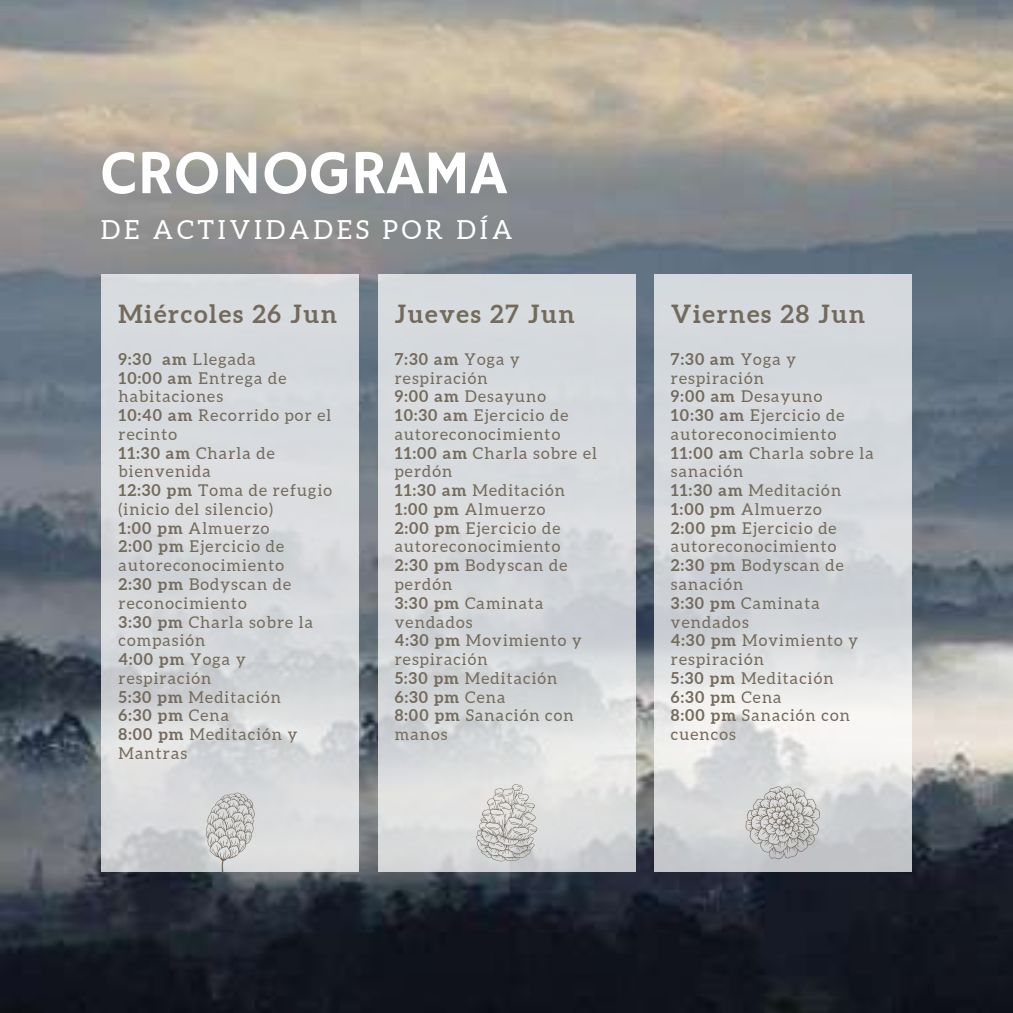
<style>
.page{position:relative;width:1013px;height:1013px;background:#fff}
.page>*{position:absolute;margin:0;border:0;box-sizing:border-box;transform-origin:0 0}
.t1{font:62.5px "Hammersmith One";color:#fff}
.t2{font:26.25px "Aleo";letter-spacing:.145em;color:#fff}
.t3{font:700 25px "Aleo";letter-spacing:.07em;color:#746a5b}
.t4{font:16.25px/18.8px "Aleo";letter-spacing:.07em;color:#746a5b}
.s1{font-weight:700}
</style>
<div class="page">
<img style="left:0;top:0;width:1012px;height:1012px">
<svg style="left:101px;top:274px;width:258px;height:598px;background:#d6d9db"></svg>
<svg style="left:377px;top:274px;width:258px;height:598px;background:#d6d9db"></svg>
<svg style="left:654px;top:274px;width:257px;height:598px;background:#d7dadc"></svg>
<svg style="left:475px;top:784px;width:62px;height:77px;background:#cbcac7"></svg>
<svg style="left:745px;top:786px;width:74px;height:73px;background:#c0bfbd"></svg>
<svg style="left:206px;top:792px;width:48px;height:81px;background:#c6c5c4"></svg>
<h1 class="t1" style="left:101px;top:137px;width:407px">CRONOGRAMA</h1>
<h2 class="t2" style="left:101px;top:215px;width:413px">DE ACTIVIDADES POR DÍA</h2>
<h3 class="t3" style="left:118px;top:299px;width:220px">Miércoles 26 Jun</h3>
<h3 class="t3" style="left:395px;top:299px;width:181px">Jueves 27 Jun</h3>
<h3 class="t3" style="left:671px;top:299px;width:195px">Viernes 28 Jun</h3>
<p class="t4" style="left:118px;top:350px;width:215px"><span class="s1">9:30 am</span> Llegada<br><span class="s1">10:00 am</span> Entrega de habitaciones<br><span class="s1">10:40 am</span> Recorrido por el recinto<br><span class="s1">11:30 am</span> Charla de bienvenida<br><span class="s1">12:30 pm</span> Toma de refugio (inicio del silencio)<br><span class="s1">1:00 pm</span> Almuerzo<br><span class="s1">2:00 pm</span> Ejercicio de autoreconocimiento<br><span class="s1">2:30 pm</span> Bodyscan de reconocimiento<br><span class="s1">3:30 pm</span> Charla sobre la compasión<br><span class="s1">4:00 pm</span> Yoga y respiración<br><span class="s1">5:30 pm</span> Meditación<br><span class="s1">6:30 pm</span> Cena<br><span class="s1">8:00 pm</span> Meditación y<br>Mantras</p>
<p class="t4" style="left:395px;top:350px;width:203px"><span class="s1">7:30 am</span> Yoga y respiración<br><span class="s1">9:00 am</span> Desayuno<br><span class="s1">10:30 am</span> Ejercicio de autoreconocimiento<br><span class="s1">11:00 am</span> Charla sobre el perdón<br><span class="s1">11:30 am</span> Meditación<br><span class="s1">1:00 pm</span> Almuerzo<br><span class="s1">2:00 pm</span> Ejercicio de autoreconocimiento<br><span class="s1">2:30 pm</span> Bodyscan de perdón<br><span class="s1">3:30 pm</span> Caminata vendados<br><span class="s1">4:30 pm</span> Movimiento y respiración<br><span class="s1">5:30 pm</span> Meditación<br><span class="s1">6:30 pm</span> Cena<br><span class="s1">8:00 pm</span> Sanación con manos</p>
<p class="t4" style="left:671px;top:350px;width:204px"><span class="s1">7:30 am</span> Yoga y respiración<br><span class="s1">9:00 am</span> Desayuno<br><span class="s1">10:30 am</span> Ejercicio de autoreconocimiento<br><span class="s1">11:00 am</span> Charla sobre la sanación<br><span class="s1">11:30 am</span> Meditación<br><span class="s1">1:00 pm</span> Almuerzo<br><span class="s1">2:00 pm</span> Ejercicio de autoreconocimiento<br><span class="s1">2:30 pm</span> Bodyscan de sanación<br><span class="s1">3:30 pm</span> Caminata vendados<br><span class="s1">4:30 pm</span> Movimiento y respiración<br><span class="s1">5:30 pm</span> Meditación<br><span class="s1">6:30 pm</span> Cena<br><span class="s1">8:00 pm</span> Sanación con cuencos</p>
</div>
